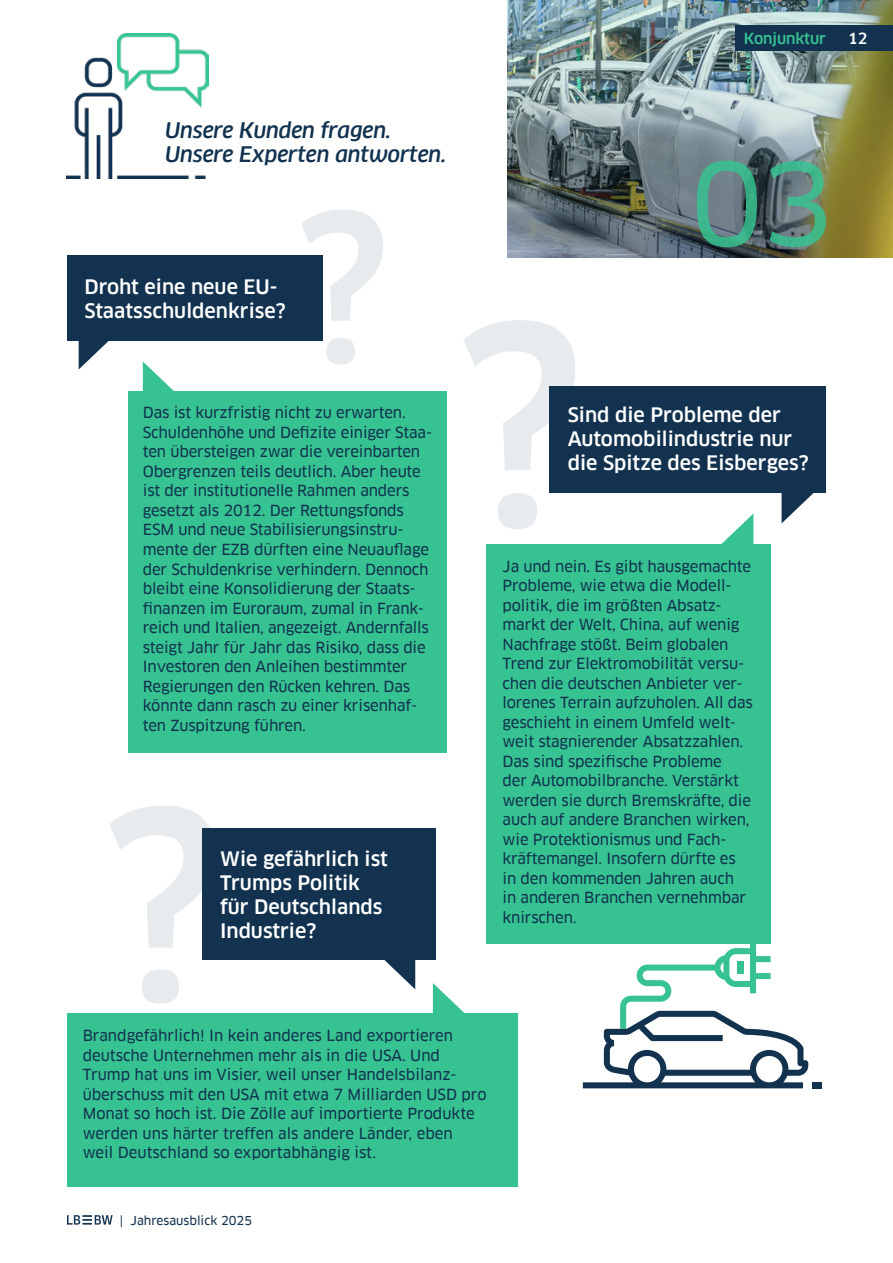
<style>
.page{position:relative;width:893px;height:1263px;background:#fff}
.page>*{position:absolute;margin:0;border:0;box-sizing:border-box;transform-origin:0 0}
.t1{font:112.5px "Clanfor LBBW News";color:#37c391}
.t2{font:italic 500 21px/24px "Clanfor LBBW";letter-spacing:-.01em;color:#123250}
.t3{font:500 19.5px/24px "Clanfor LBBW";color:#fff}
.t4{font:15px/19.5px "Clanfor LBBW News";letter-spacing:-.01em;color:#123250}
.t5{font:500 15px "Clanfor LBBW";letter-spacing:-.01em;color:#37c391}
.t6{font:500 15px "Clanfor LBBW";color:#fff}
.t7{font:12px "Clanfor LBBW News";color:#123250}
</style>
<div class="page">
<svg style="left:301px;top:210px;width:82px;height:155px"></svg>
<svg style="left:464px;top:320px;width:111px;height:209px"></svg>
<svg style="left:110px;top:806px;width:100px;height:198px"></svg>
<div style="left:67px;top:255px;width:255px;height:85px;background:#123250"></div>
<div style="left:202px;top:828px;width:234px;height:132px;background:#123250"></div>
<div style="left:128px;top:392px;width:318px;height:361px;background:#37c391"></div>
<div style="left:67px;top:1013px;width:451px;height:173px;background:#37c391"></div>
<div style="left:486px;top:544px;width:284px;height:399px;background:#37c391"></div>
<div style="left:550px;top:386px;width:276px;height:106px;background:#123250"></div>
<svg style="left:79px;top:340px;width:32px;height:29px"></svg>
<svg style="left:384px;top:960px;width:31px;height:29px"></svg>
<svg style="left:782px;top:492px;width:32px;height:31px"></svg>
<svg style="left:143px;top:361px;width:33px;height:31px"></svg>
<svg style="left:433px;top:983px;width:32px;height:30px"></svg>
<svg style="left:721px;top:514px;width:32px;height:30px"></svg>
<img style="left:67px;top:33px;width:141px;height:146px">
<img style="left:507px;top:0;width:386px;height:257px">
<div style="left:829px;top:26px;width:64px;height:25px;background:#123250"></div>
<div style="left:812px;top:1082px;width:10px;height:6px;background:#123250"></div>
<svg style="left:583px;top:942px;width:225px;height:146px"></svg>
<div style="left:736px;top:26px;width:93px;height:25px;background:#123250"></div>
<svg style="left:67px;top:1215px;width:46px;height:9px"></svg>
<h2 class="t2" style="left:165px;top:118px;width:283px">Unsere Kunden fragen.<br>Unsere Experten antworten.</h2>
<h3 class="t3" style="left:84px;top:275px;width:203px">Droht eine neue EU-<br>Staatsschuldenkrise?</h3>
<p class="t4" style="left:143px;top:403px;width:291px">Das ist kurzfristig nicht zu erwarten.<br>Schuldenhöhe und Defizite einiger Staa&shy;ten übersteigen zwar die vereinbarten Obergrenzen teils deutlich. Aber heute ist der institutionelle Rahmen anders gesetzt als 2012. Der Rettungsfonds ESM und neue Stabilisierungsinstru&shy;mente der EZB dürften eine Neuauflage der Schuldenkrise verhindern. Dennoch bleibt eine Konsolidierung der Staats&shy;finanzen im Euroraum, zumal in Frank&shy;reich und Italien, angezeigt. Andernfalls steigt Jahr für Jahr das Risiko, dass die Investoren den Anleihen bestimmter Regierungen den Rücken kehren. Das könnte dann rasch zu einer krisenhaf&shy;ten Zuspitzung führen.</p>
<h3 class="t3" style="left:220px;top:847px;width:169px">Wie gefährlich ist<br>Trumps Politik für Deutschlands<br>Industrie?</h3>
<p class="t5" style="left:744px;top:29px;width:84px">Konjunktur</p>
<p class="t6" style="left:848px;top:29px;width:21px">12</p>
<h1 class="t1" style="left:690px;top:138px;width:145px">03</h1>
<h3 class="t3" style="left:568px;top:403px;width:242px">Sind die Probleme der<br>Automobilindustrie nur die Spitze des Eisberges?</h3>
<p class="t4" style="left:503px;top:556px;width:252px">Ja und nein. Es gibt hausgemachte<br>Probleme, wie etwa die Modell&shy;politik, die im größten Absatz&shy;markt der Welt, China, auf wenig<br>Nachfrage stößt. Beim globalen<br>Trend zur Elektromobilität versu&shy;chen die deutschen Anbieter ver&shy;lorenes Terrain aufzuholen. All das geschieht in einem Umfeld welt&shy;weit stagnierender Absatzzahlen.<br>Das sind spezifische Probleme<br>der Automobilbranche. Verstärkt werden sie durch Bremskräfte, die auch auf andere Branchen wirken, wie Protektionismus und Fach&shy;kräftemangel. Insofern dürfte es in den kommenden Jahren auch<br>in anderen Branchen vernehmbar knirschen.</p>
<p class="t4" style="left:83px;top:1026px;width:405px">Brandgefährlich! In kein anderes Land exportieren deutsche Unternehmen mehr als in die USA. Und Trump hat uns im Visier, weil unser Handelsbilanz&shy;überschuss mit den USA mit etwa 7 Milliarden USD pro Monat so hoch ist. Die Zölle auf importierte Produkte werden uns härter treffen als andere Länder, eben weil Deutschland so exportabhängig ist.</p>
<p class="t7" style="left:120px;top:1213px;width:134px">| Jahresausblick 2025</p>
</div>
